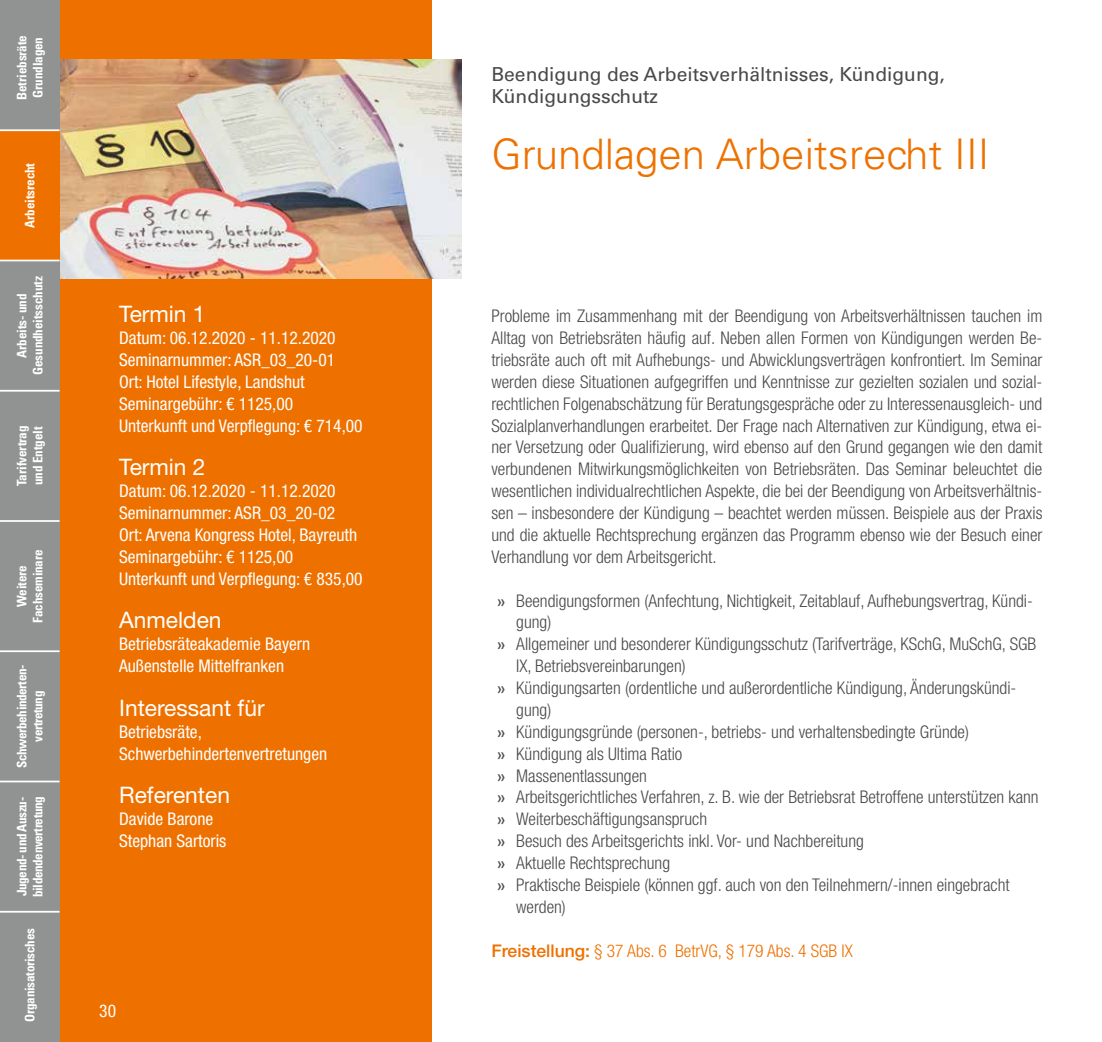
<style>
.page{position:relative;width:1102px;height:1042px;background:#fff}
.page>*{position:absolute;margin:0;border:0;box-sizing:border-box;transform-origin:0 0}
.t1{font:300 42px "Univers LT Std";color:#ee7100}
.t2{font:22.75px "Helvetica Neue LT Std";color:#fff}
.t3{font:19.25px/21.9px "Univers LT Std";color:#494948}
.t4{font:300 condensed 17.5px/21.9px "Helvetica Neue LT Std";color:#494948;text-align:justify}
.t5{font:condensed 17.5px/21.9px "Helvetica Neue LT Std";color:#fff}
.t6{font:300 condensed 17.5px "Helvetica Neue LT Std";color:#ee7100}
.t7{font:700 condensed 13.12px/15.8px "Univers LT Std";letter-spacing:-.01em;color:#fff;text-align:center}
.t8{font:700 condensed 13.12px/15.8px "Univers LT Std";letter-spacing:-.03em;color:#fff;text-align:center}
.s1{font-family:"Univers LT Std";font-weight:400;font-stretch:normal}
.s2{font-weight:500;font-stretch:normal}
</style>
<div class="page">
<div style="left:45px;top:0;width:387px;height:1042px;background:#ee7100"></div>
<img style="left:60px;top:60px;width:401px;height:218px">
<div style="left:0;top:0;width:60px;height:130px;background:#919292"></div>
<div style="left:0;top:130px;width:60px;height:130px;background:#ee7100"></div>
<div style="left:0;top:260px;width:60px;height:131px;background:#919292"></div>
<div style="left:0;top:391px;width:60px;height:130px;background:#919292"></div>
<div style="left:0;top:521px;width:60px;height:130px;background:#919292"></div>
<div style="left:0;top:651px;width:60px;height:130px;background:#919292"></div>
<div style="left:0;top:781px;width:60px;height:131px;background:#919292"></div>
<div style="left:0;top:912px;width:60px;height:130px;background:#919292"></div>
<hr style="left:0;top:260px;width:60px;height:1px;background:#fff">
<hr style="left:0;top:390px;width:60px;height:2px;background:#fff">
<hr style="left:0;top:520px;width:60px;height:2px;background:#fff">
<hr style="left:0;top:650px;width:60px;height:2px;background:#fff">
<hr style="left:0;top:780px;width:60px;height:2px;background:#fff">
<hr style="left:0;top:911px;width:60px;height:1px;background:#fff">
<hr style="left:0;top:129px;width:60px;height:2px;background:#fff">
<p class="t7" style="left:14px;top:100px;width:66px;text-align:left;rotate:-90deg">Betriebsräte<br>Grundlagen</p>
<p class="t7" style="left:22px;top:228px;width:66px;rotate:-90deg">Arbeitsrecht</p>
<p class="t7" style="left:14px;top:375px;width:100px;rotate:-90deg">Arbeits- und<br>Gesundheitsschutz</p>
<p class="t7" style="left:14px;top:486px;width:62px;text-align:left;rotate:-90deg">Tarifvertrag und Entgelt</p>
<p class="t7" style="left:14px;top:623px;width:75px;rotate:-90deg">Weitere<br>Fachseminare</p>
<p class="t8" style="left:14px;top:768px;width:105px;rotate:-90deg">Schwerbehinderten&shy;vertretung</p>
<p class="t8" style="left:14px;top:897px;width:102px;text-align:left;rotate:-90deg">Jugend- und Auszu&shy;bildendenvertretung</p>
<p class="t7" style="left:22px;top:1021px;width:95px;rotate:-90deg">Organisatorisches</p>
<h2 class="t2" style="left:119px;top:300px;width:88px">Termin 1</h2>
<p class="t5" style="left:119px;top:327px;width:245px">Datum: 06.12.2020 - 11.12.2020<br>Seminarnummer: ASR_03_20-01<br>Ort: Hotel Lifestyle, Landshut<br>Seminargebühr: € 1125,00<br>Unterkunft und Verpflegung: € 714,00</p>
<h2 class="t2" style="left:119px;top:453px;width:88px">Termin 2</h2>
<p class="t5" style="left:119px;top:480px;width:245px">Datum: 06.12.2020 - 11.12.2020<br>Seminarnummer: ASR_03_20-02<br>Ort: Arvena Kongress Hotel, Bayreuth<br>Seminargebühr: € 1125,00<br>Unterkunft und Verpflegung: € 835,00</p>
<h2 class="t2" style="left:119px;top:607px;width:104px">Anmelden</h2>
<p class="t5" style="left:119px;top:633px;width:192px">Betriebsräteakademie Bayern<br>Außenstelle Mittelfranken</p>
<h2 class="t2" style="left:119px;top:694px;width:147px">Interessant für</h2>
<p class="t5" style="left:119px;top:720px;width:209px">Betriebsräte,<br>Schwerbehindertenvertretungen</p>
<h2 class="t2" style="left:119px;top:782px;width:112px">Referenten</h2>
<p class="t5" style="left:119px;top:808px;width:109px">Davide Barone<br>Stephan Sartoris</p>
<p class="t5" style="left:99px;top:999px;width:18px">30</p>
<p class="t3" style="left:491px;top:64px;width:455px">Beendigung des Arbeitsverhältnisses, Kündigung,<br>Kündigungsschutz</p>
<h1 class="t1" style="left:491px;top:129px;width:499px">Grundlagen Arbeitsrecht III</h1>
<p class="t4" style="left:491px;top:305px;width:552px">Probleme im Zusammenhang mit der Beendigung von Arbeitsverhältnissen tauchen im Alltag von Betriebsräten häufig auf. Neben allen Formen von Kündigungen werden Be&shy;triebsräte auch oft mit Aufhebungs- und Abwicklungsverträgen konfrontiert. Im Seminar werden diese Situationen aufgegriffen und Kenntnisse zur gezielten sozialen und sozial&shy;rechtlichen Folgenabschätzung für Beratungsgespräche oder zu Interessenausgleich- und Sozialplanverhandlungen erarbeitet. Der Frage nach Alternativen zur Kündigung, etwa ei&shy;ner Versetzung oder Qualifizierung, wird ebenso auf den Grund gegangen wie den damit verbundenen Mitwirkungsmöglichkeiten von Betriebsräten. Das Seminar beleuchtet die wesentlichen individualrechtlichen Aspekte, die bei der Beendigung von Arbeitsverhältnis&shy;sen – insbesondere der Kündigung – beachtet werden müssen. Beispiele aus der Praxis und die aktuelle Rechtsprechung ergänzen das Programm ebenso wie der Besuch einer Verhandlung vor dem Arbeitsgericht.</p>
<p class="t4" style="left:496px;top:589px;width:538px"><span class="s1">»</span> Beendigungsformen (Anfechtung, Nichtigkeit, Zeitablauf, Aufhebungsvertrag, Kündi-</p>
<p class="t4" style="left:516px;top:611px;width:36px">gung)</p>
<p class="t4" style="left:496px;top:633px;width:541px"><span class="s1">»</span> Allgemeiner und besonderer Kündigungsschutz (Tarifverträge, KSchG, MuSchG, SGB</p>
<p class="t4" style="left:516px;top:655px;width:171px">IX, Betriebsvereinbarungen)</p>
<p class="t4" style="left:496px;top:677px;width:521px"><span class="s1">»</span> Kündigungsarten (ordentliche und außerordentliche Kündigung, Änderungskündi-</p>
<p class="t4" style="left:516px;top:699px;width:36px">gung)</p>
<p class="t4" style="left:496px;top:720px;width:474px"><span class="s1">»</span> Kündigungsgründe (personen-, betriebs- und verhaltensbedingte Gründe)</p>
<p class="t4" style="left:496px;top:742px;width:187px"><span class="s1">»</span> Kündigung als Ultima Ratio</p>
<p class="t4" style="left:496px;top:764px;width:152px"><span class="s1">»</span> Massenentlassungen</p>
<p class="t4" style="left:496px;top:786px;width:543px"><span class="s1">»</span> Arbeitsgerichtliches Verfahren, z. B. wie der Betriebsrat Betroffene unterstützen kann</p>
<p class="t4" style="left:496px;top:808px;width:212px"><span class="s1">»</span> Weiterbeschäftigungsanspruch</p>
<p class="t4" style="left:496px;top:830px;width:369px"><span class="s1">»</span> Besuch des Arbeitsgerichts inkl. Vor- und Nachbereitung</p>
<p class="t4" style="left:496px;top:852px;width:175px"><span class="s1">»</span> Aktuelle Rechtsprechung</p>
<p class="t4" style="left:496px;top:874px;width:514px"><span class="s1">»</span> Praktische Beispiele (können ggf. auch von den Teilnehmern/-innen eingebracht</p>
<p class="t4" style="left:516px;top:895px;width:51px">werden)</p>
<p class="t6" style="left:491px;top:940px;width:363px"><span class="s2">Freistellung:</span> § 37 Abs. 6 BetrVG, § 179 Abs. 4 SGB IX</p>
</div>
